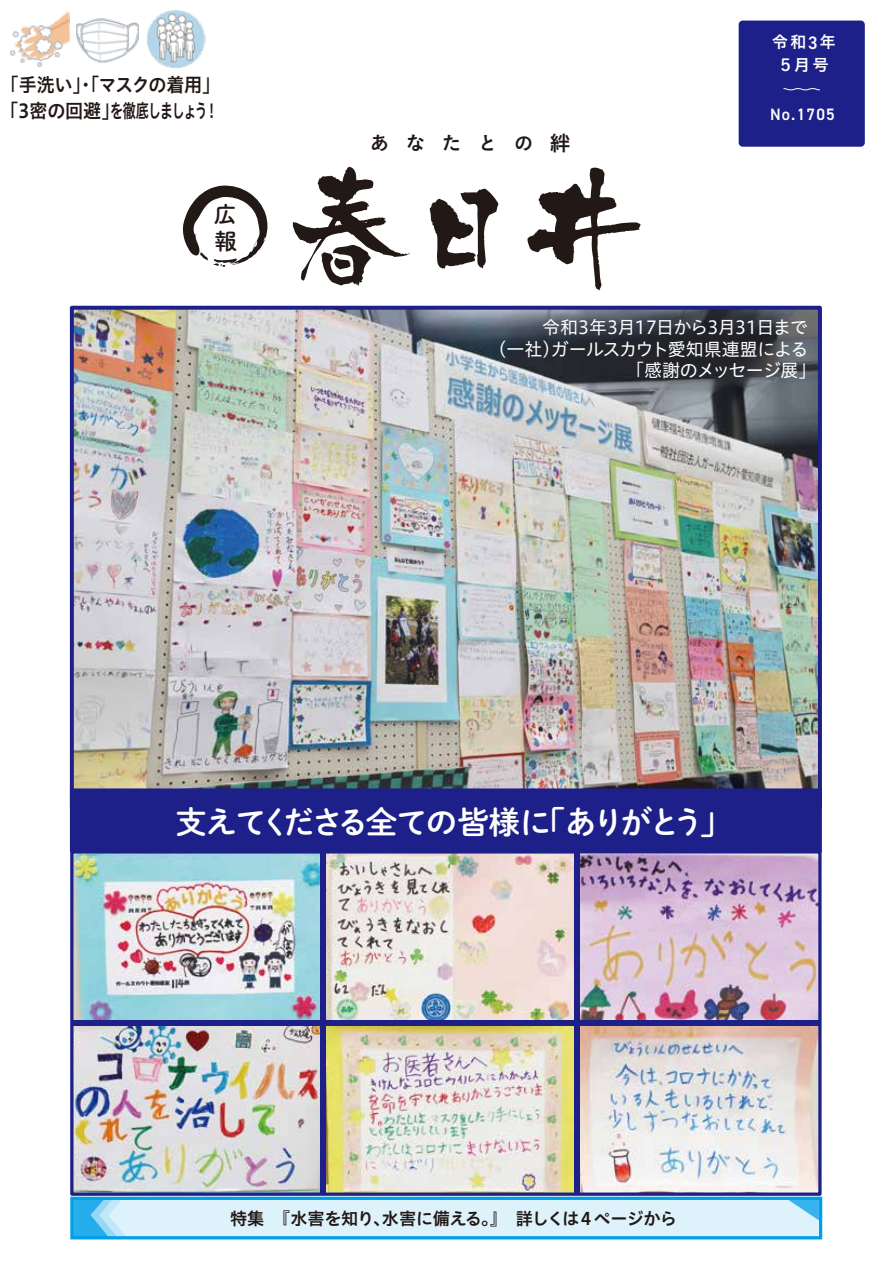
<style>
.page{position:relative;width:893px;height:1263px;background:#fff}
.page>*{position:absolute;margin:0;border:0;box-sizing:border-box;transform-origin:0 0}
.t1{font:31.5px "P Shuei M Go Std B";letter-spacing:-.09em;color:#fff}
.t2{font:23.7px/27px "Tsuku B Rd Gothic Std B";color:#221815}
.t3{font:19.2px/25.7px "Hiragino UD Sans Std N W6";letter-spacing:-.025em;color:#221815;scale:.94 1}
.t4{font:19.2px "Koburina Go Std N W6";letter-spacing:.88em;color:#221815}
.t5{font:18px "Hiragino UD Sans Std N W4";letter-spacing:-.035em;color:#fff}
.t6{font:17.25px "Hiragino UD Sans Std N W6";letter-spacing:-.04em;color:#221815}
.t7{font:16.5px/22.5px "Koburina Go Std N W6";color:#fff;text-align:center}
.t8{font:600 16.5px "DIN2014";letter-spacing:.075em;color:#fff}
.s1{font-size:21px}
.s2{font-family:"DIN2014";font-weight:600;font-size:18.15px}
</style>
<div class="page">
<img style="left:10px;top:12px;width:61px;height:56px">
<img style="left:77px;top:18px;width:62px;height:45px">
<svg style="left:183px;top:185px;width:84px;height:82px"></svg>
<svg style="left:293px;top:167px;width:117px;height:119px"></svg>
<svg style="left:430px;top:189px;width:68px;height:79px"></svg>
<svg style="left:527px;top:167px;width:114px;height:123px"></svg>
<div style="left:739px;top:21px;width:126px;height:126px;background:#1d2088;border-radius:4px"></div>
<svg style="left:783px;top:88px;width:37px;height:3px"></svg>
<div style="left:75px;top:1200px;width:780px;height:43px;background:linear-gradient(to right,#fff,#fff)"></div>
<div style="left:74px;top:1201px;width:744px;height:34px;background:#def2fc"></div>
<div style="left:70px;top:1197px;width:752px;height:42px;border:3px solid #00a0e9"></div>
<img style="left:147px;top:10px;width:59px;height:58px">
<img style="left:75px;top:311px;width:742px;height:477px">
<img style="left:74px;top:854px;width:247px;height:338px">
<img style="left:326px;top:854px;width:248px;height:166px">
<img style="left:579px;top:854px;width:239px;height:166px">
<img style="left:579px;top:1026px;width:239px;height:166px">
<div style="left:70px;top:306px;width:752px;height:503px;border:4px solid #1d2088"></div>
<img style="left:327px;top:1026px;width:247px;height:166px">
<div style="left:70px;top:850px;width:752px;height:346px;border:3px solid #1d2088"></div>
<div style="left:321px;top:853px;width:5px;height:341px;background:#1d2088"></div>
<div style="left:574px;top:853px;width:5px;height:341px;background:#1d2088"></div>
<div style="left:72px;top:1020px;width:748px;height:6px;background:#1d2088"></div>
<div style="left:70px;top:788px;width:752px;height:64px;background:#1d2088"></div>
<p class="t3" style="left:1px;top:71px;width:235px">「手洗い」・「マスクの着用」「3密の回避」を徹底しましょう！</p>
<h2 class="t2" style="left:214px;top:199px;width:24px">広報</h2>
<p class="t4" style="left:370px;top:128px;width:202px">あなたとの<span class="s1">絆</span></p>
<p class="t7" style="left:772px;top:31px;width:65px">令和<span class="s2">3</span>年<br>５月号</p>
<p class="t8" style="left:770px;top:103px;width:66px">No.1705</p>
<p class="t5" style="left:542px;top:314px;width:267px">令和3年3月17日から3月31日まで</p>
<p class="t5" style="left:488px;top:335px;width:322px">（一社）ガールスカウト愛知県連盟による</p>
<p class="t5" style="left:626px;top:357px;width:192px">「感謝のメッセージ展」</p>
<h1 class="t1" style="left:176px;top:799px;width:557px">支えてくださる全ての皆様に「ありがとう」</h1>
<p class="t6" style="left:230px;top:1205px;width:448px">特集　『水害を知り、水害に備える。』　詳しくは４ページから</p>
</div>
